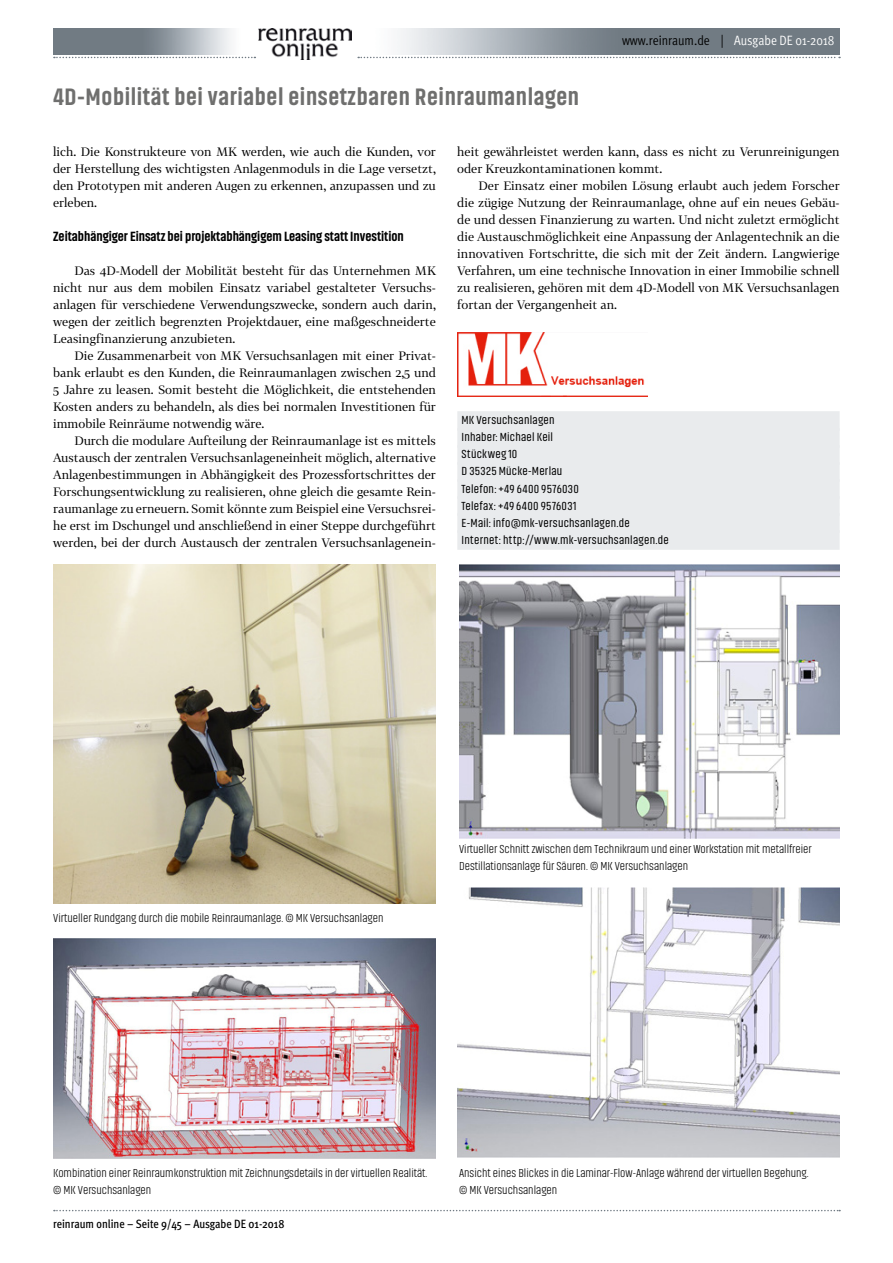
<style>
.page{position:relative;width:893px;height:1263px;background:#fff}
.page>*{position:absolute;margin:0;border:0;box-sizing:border-box;transform-origin:0 0}
.t1{font:800 24px "Akhand";letter-spacing:.025em;color:#6f6f6e}
.t2{font:800 13.5px "Akhand";color:#000}
.t3{font:13.5px "Meta OT Cond Norm";color:#000}
.t4{font:12px/17px "Tabac G2";color:#000;text-align:justify}
.t5{font:300 12px/17px "Akhand";color:#000}
.t6{font:12px/17px "Akhand";letter-spacing:.02em;color:#000}
.t7{font:500 condensed 12px "Meta OT";color:#000}
.s1{color:#fff}
</style>
<div class="page">
<svg style="left:358px;top:57px;width:482px;height:1px"></svg>
<svg style="left:54px;top:57px;width:201px;height:1px"></svg>
<svg style="left:54px;top:1210px;width:786px;height:1px"></svg>
<img style="left:258px;top:29px;width:94px;height:31px">
<img style="left:459px;top:564px;width:381px;height:275px">
<img style="left:53px;top:564px;width:383px;height:340px">
<img style="left:53px;top:938px;width:383px;height:220px">
<img style="left:457px;top:887px;width:383px;height:270px">
<div style="left:457px;top:411px;width:383px;height:20px;background:#e9ebed"></div>
<div style="left:457px;top:428px;width:383px;height:20px;background:#e9ebed"></div>
<div style="left:457px;top:445px;width:383px;height:20px;background:#e9ebed"></div>
<div style="left:457px;top:462px;width:383px;height:20px;background:#e9ebed"></div>
<div style="left:457px;top:479px;width:383px;height:20px;background:#e9ebed"></div>
<div style="left:457px;top:496px;width:383px;height:20px;background:#e9ebed"></div>
<div style="left:457px;top:513px;width:383px;height:20px;background:#e9ebed"></div>
<div style="left:457px;top:530px;width:383px;height:20px;background:#e9ebed"></div>
<img style="left:457px;top:333px;width:191px;height:64px">
<h1 class="t1" style="left:53px;top:84px;width:527px">4D-Mobilität bei variabel einsetzbaren Reinraumanlagen</h1>
<p class="t3" style="left:622px;top:32px;width:214px">www.reinraum.de | <span class="s1">Ausgabe DE 01-2018</span></p>
<p class="t4" style="left:53px;top:143px;width:384px">lich. Die Konstrukteure von MK werden, wie auch die Kunden, vor der Herstellung des wichtigsten Anlagenmoduls in die Lage versetzt, den Prototypen mit anderen Augen zu erkennen, anzupassen und zu erleben.</p>
<p class="t2" style="left:53px;top:229px;width:352px">Zeitabhängiger Einsatz bei projektabhängigem Leasing statt Investition</p>
<p class="t4" style="left:53px;top:262px;width:384px;text-indent:21px">Das 4D-Modell der Mobilität besteht für das Unternehmen MK nicht nur aus dem mobilen Einsatz variabel gestalteter Versuchs&shy;anlagen für verschiedene Verwendungszwecke, sondern auch darin, wegen der zeitlich begrenzten Projektdauer, eine maßgeschneiderte Leasingfinanzierung anzubieten.</p>
<p class="t4" style="left:53px;top:347px;width:384px;text-indent:21px">Die Zusammenarbeit von MK Versuchsanlagen mit einer Privat&shy;bank erlaubt es den Kunden, die Reinraumanlagen zwischen 2,5 und 5 Jahre zu leasen. Somit besteht die Möglichkeit, die entstehenden Kosten anders zu behandeln, als dies bei normalen Investitionen für immobile Reinräume notwendig wäre.</p>
<p class="t4" style="left:53px;top:432px;width:384px;text-indent:21px">Durch die modulare Aufteilung der Reinraumanlage ist es mittels Austausch der zentralen Versuchsanlageneinheit möglich, alternative Anlagenbestimmungen in Abhängigkeit des Prozessfortschrittes der Forschungsentwicklung zu realisieren, ohne gleich die gesamte Rein&shy;raumanlage zu erneuern. Somit könnte zum Beispiel eine Versuchsrei&shy;he erst im Dschungel und anschließend in einer Steppe durchgeführt werden, bei der durch Austausch der zentralen Versuchsanlagenein-</p>
<p class="t4" style="left:457px;top:143px;width:384px">heit gewährleistet werden kann, dass es nicht zu Verunreinigungen oder Kreuzkontaminationen kommt.</p>
<p class="t4" style="left:457px;top:177px;width:384px;text-indent:21px">Der Einsatz einer mobilen Lösung erlaubt auch jedem Forscher die zügige Nutzung der Reinraumanlage, ohne auf ein neues Gebäu&shy;de und dessen Finanzierung zu warten. Und nicht zuletzt ermöglicht die Austauschmöglichkeit eine Anpassung der Anlagentechnik an die innovativen Fortschritte, die sich mit der Zeit ändern. Langwierige Verfahren, um eine technische Innovation in einer Immobilie schnell zu realisieren, gehören mit dem 4D-Modell von MK Versuchsanlagen fortan der Vergangenheit an.</p>
<p class="t6" style="left:462px;top:412px;width:209px">MK Versuchsanlagen<br>Inhaber: Michael Keil<br>Stückweg 10<br>D 35325 Mücke-Merlau<br>Telefon: +49 6400 9576030<br>Telefax: +49 6400 9576031<br>E-Mail: info@mk-versuchsanlagen.de<br>Internet: http://www.mk-versuchsanlagen.de</p>
<p class="t5" style="left:53px;top:909px;width:332px">Virtueller Rundgang durch die mobile Reinraumanlage. © MK Versuchsanlagen</p>
<p class="t5" style="left:459px;top:841px;width:354px">Virtueller Schnitt zwischen dem Technikraum und einer Workstation mit metallfreier<br>Destillationsanlage für Säuren. © MK Versuchsanlagen</p>
<p class="t5" style="left:53px;top:1164px;width:376px">Kombination einer Reinraumkonstruktion mit Zeichnungsdetails in der virtuellen Realität. © MK Versuchsanlagen</p>
<p class="t5" style="left:459px;top:1164px;width:351px">Ansicht eines Blickes in die Laminar-Flow-Anlage während der virtuellen Begehung. © MK Versuchsanlagen</p>
<p class="t7" style="left:53px;top:1216px;width:233px">reinraum online – Seite 9/45 – Ausgabe DE 01-2018</p>
</div>
